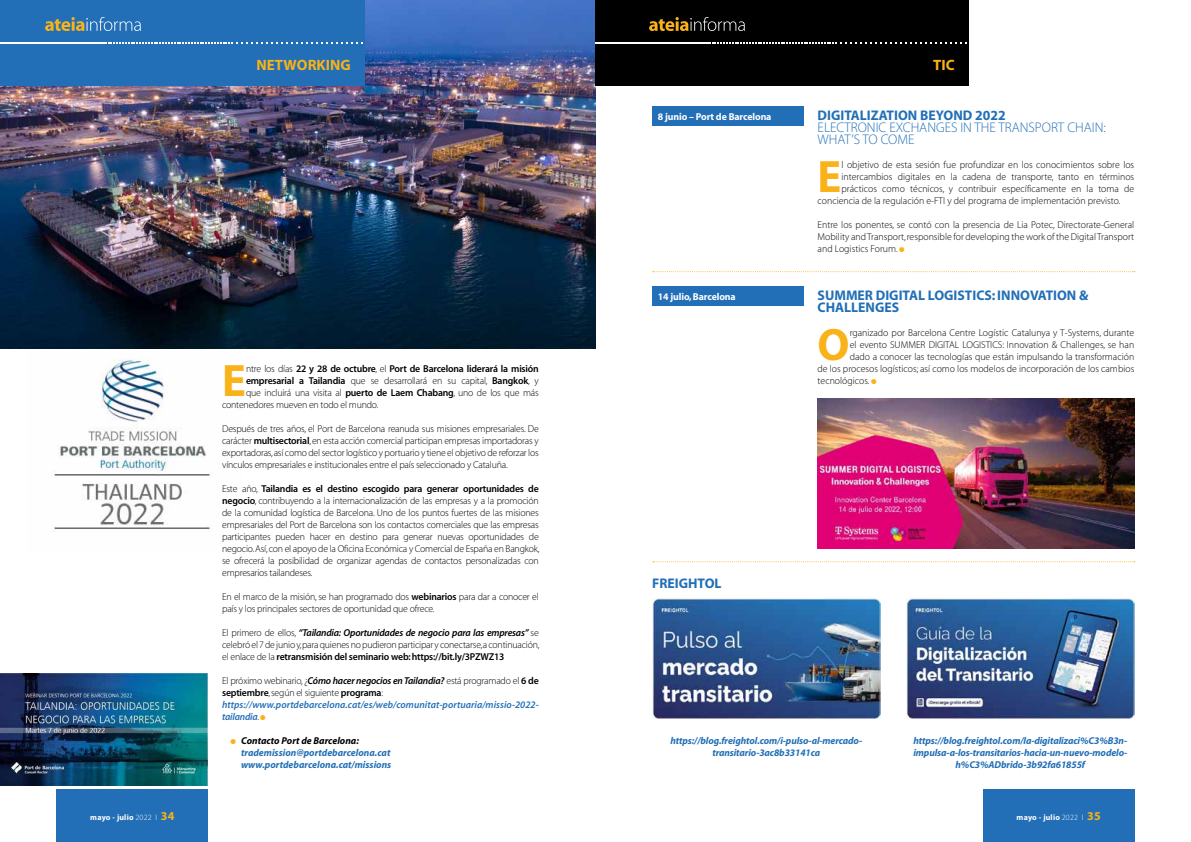
<style>
.page{position:relative;width:1191px;height:842px;background:#fff}
.page>*{position:absolute;margin:0;border:0;box-sizing:border-box;transform-origin:0 0}
.t1{font:45.6px "Myriad MM 700 600";color:#f9b218}
.t2{font:15px "Myriad MM 700 600";color:#f9b218}
.t3{font:14px/12px "Myriad MM 700 600";color:#226fb7}
.t4{font:14px/12px "Myriad MM 215 600";color:#226fb7}
.t5{font:10px/12px "Myriad MM 215 600";letter-spacing:-.005em;color:#000;text-align:justify}
.t6{font:10px/12px "Myriad MM It 700 600";letter-spacing:-.01em;color:#226fb7;text-align:center}
.t7{font:10px "Myriad MM 565 600";letter-spacing:-.02em;color:#000}
.t8{font:10px/12px "Myriad MM It 565 600";letter-spacing:.005em;color:#226fb7}
.t9{font:10px "Myriad MM It 565 600";letter-spacing:-.02em;color:#000}
.t10{font:10px "Myriad MM 700 600";letter-spacing:-.01em;color:#fff}
.t11{font:8px "Myriad MM 700 600";letter-spacing:.02em;color:#fff}
.s1{font-family:"Myriad MM 215 600"}
.s2{font-family:"Myriad MM 565 600"}
.s3{font-family:"Myriad MM It 565 600"}
.s4{font-family:"Myriad MM 215 600";color:#000}
.s5{color:#f9b218}
.s6{color:#000}
.s7{font-size:12px;color:#f9b218}
</style>
<div class="page">
<img style="left:0;top:0;width:595px;height:349px">
<div style="left:57px;top:789px;width:151px;height:53px;background:#226fb7"></div>
<div style="left:983px;top:789px;width:151px;height:53px;background:#226fb7"></div>
<div style="left:0;top:0;width:365px;height:85px;background:#226fb7"></div>
<svg style="left:45px;top:17px;width:96px;height:14px"></svg>
<hr style="left:0;top:42px;width:107px;height:1px;background:#fff">
<svg style="left:108px;top:42px;width:255px;height:1px"></svg>
<img style="left:27px;top:334px;width:217px;height:198px">
<img style="left:0;top:674px;width:208px;height:111px">
<div style="left:595px;top:0;width:374px;height:85px;background:#000"></div>
<svg style="left:649px;top:17px;width:96px;height:14px"></svg>
<hr style="left:595px;top:42px;width:115px;height:1px;background:#fff">
<svg style="left:712px;top:42px;width:254px;height:1px"></svg>
<div style="left:652px;top:106px;width:151px;height:20px;background:#226fb7"></div>
<div style="left:652px;top:286px;width:151px;height:20px;background:#226fb7"></div>
<svg style="left:652px;top:561px;width:482px;height:1px"></svg>
<svg style="left:652px;top:271px;width:482px;height:1px"></svg>
<img style="left:652px;top:599px;width:228px;height:120px">
<img style="left:906px;top:599px;width:228px;height:120px">
<img style="left:817px;top:398px;width:317px;height:150px">
<h2 class="t2" style="left:256px;top:58px;width:96px">NETWORKING</h2>
<h1 class="t1" style="left:222px;top:359px;width:21px">E</h1>
<p class="t7" style="left:246px;top:364px;width:294px"><span class="s1">ntre los días</span> 22 y 28 de octubre<span class="s1">, el</span> Port de Barcelona liderará la misión</p>
<p class="t5" style="left:246px;top:375px;width:294px"><span class="s2">empresarial a Tailandia</span> que se desarrollará en su capital, <span class="s2">Bangkok</span>, y</p>
<p class="t5" style="left:246px;top:387px;width:294px">que incluirá una visita al <span class="s2">puerto de Laem Chabang</span>, uno de los que más</p>
<p class="t5" style="left:222px;top:399px;width:158px">contenedores mueven en todo el mundo.</p>
<p class="t5" style="left:222px;top:423px;width:318px">Después de tres años, el Port de Barcelona reanuda sus misiones empresariales. De carácter <span class="s2">multisectorial</span>, en esta acción comercial participan empresas importadoras y exportadoras, así como del sector logístico y portuario y tiene el objetivo de reforzar los vínculos empresariales e institucionales entre el país seleccionado y Cataluña.</p>
<p class="t7" style="left:222px;top:484px;width:318px"><span class="s1">Este año,</span> Tailandia es el destino escogido para generar oportunidades de</p>
<p class="t5" style="left:222px;top:495px;width:319px"><span class="s2">negocio</span>, contribuyendo a la internacionalización de las empresas y a la promoción de la comunidad logística de Barcelona. Uno de los puntos fuertes de las misiones empresariales del Port de Barcelona son los contactos comerciales que las empresas participantes pueden hacer en destino para generar nuevas oportunidades de negocio. Así, con el apoyo de la Oficina Económica y Comercial de España en Bangkok, se ofrecerá la posibilidad de organizar agendas de contactos personalizadas con empresarios tailandeses.</p>
<p class="t5" style="left:222px;top:591px;width:318px">En el marco de la misión, se han programado dos <span class="s2">webinarios</span> para dar a conocer el país y los principales sectores de oportunidad que ofrece.</p>
<p class="t9" style="left:222px;top:628px;width:318px"><span class="s1">El primero de ellos,</span> “Tailandia: Oportunidades de negocio para las empresas” <span class="s1">se</span></p>
<p class="t5" style="left:222px;top:639px;width:319px">celebró el 7 de junio y,para quienes no pudieron participar y conectarse,a continuación,</p>
<p class="t7" style="left:222px;top:652px;width:284px"><span class="s1">el enlace de la</span> retransmisión del seminario web: https://bit.ly/3PZWZ13</p>
<p class="t5" style="left:222px;top:675px;width:318px">El próximo webinario, ¿<span class="s3">Cómo hacer negocios en Tailandia?</span> está programado el <span class="s2">6 de</span></p>
<p class="t7" style="left:222px;top:688px;width:162px">septiembre<span class="s1">, según el siguiente</span> programa<span class="s1">:</span></p>
<p class="t8" style="left:222px;top:699px;width:318px">https://www.portdebarcelona.cat/es/web/comunitat-portuaria/missio-2022- tailandia<span class="s4">.</span> <span class="s5">●</span></p>
<p class="t6" style="left:241px;top:735px;width:152px;text-align:left;text-indent:-10px"><span class="s5">●</span> <span class="s6">Contacto Port de Barcelona: </span>trademission@portdebarcelona.cat www.portdebarcelona.cat/missions</p>
<p class="t10" style="left:658px;top:112px;width:115px">8 junio – Port de Barcelona</p>
<p class="t10" style="left:658px;top:292px;width:79px">14 julio, Barcelona</p>
<h2 class="t2" style="left:933px;top:58px;width:23px">TIC</h2>
<h3 class="t3" style="left:817px;top:110px;width:190px">DIGITALIZATION BEYOND 2022</h3>
<h3 class="t4" style="left:817px;top:122px;width:290px">Electronic exchanges i n the transport chai n:<br>What’s to come</h3>
<h1 class="t1" style="left:817px;top:155px;width:21px">E</h1>
<p class="t5" style="left:841px;top:159px;width:294px">l objetivo de esta sesión fue profundizar en los conocimientos sobre los</p>
<p class="t5" style="left:841px;top:171px;width:294px">intercambios digitales en la cadena de transporte, tanto en términos</p>
<p class="t5" style="left:841px;top:183px;width:294px">prácticos como técnicos, y contribuir específicamente en la toma de</p>
<p class="t5" style="left:817px;top:195px;width:304px">conciencia de la regulación e-FTI y del programa de implementación previsto.</p>
<p class="t5" style="left:817px;top:219px;width:318px">Entre los ponentes, se contó con la presencia de Lia Potec, Directorate-General Mobility and Transport, responsible for developing the work of the Digital Transport and Logistics Forum. <span class="s5">●</span></p>
<h3 class="t3" style="left:817px;top:290px;width:272px">SUMMER DIGITAL LOGISTICS: INNOVATION &amp;<br>CHALLENGES</h3>
<h1 class="t1" style="left:817px;top:323px;width:34px">O</h1>
<p class="t5" style="left:849px;top:327px;width:286px">rganizado por Barcelona Centre Logístic Catalunya y T-Systems, durante</p>
<p class="t5" style="left:849px;top:339px;width:286px">el evento SUMMER DIGITAL LOGISTICS: Innovation &amp; Challenges, se han</p>
<p class="t5" style="left:849px;top:351px;width:286px">dado a conocer las tecnologías que están impulsando la transformación</p>
<p class="t5" style="left:817px;top:363px;width:318px">de los procesos logísticos; así como los modelos de incorporación de los cambios</p>
<p class="t5" style="left:817px;top:375px;width:60px">tecnológicos. <span class="s5">●</span></p>
<h3 class="t3" style="left:652px;top:578px;width:71px">FREIGHTOL</h3>
<p class="t6" style="left:670px;top:735px;width:193px">https://blog.freightol.com/i-pulso-al-mercado&shy;transitario-3ac8b33141ca</p>
<p class="t6" style="left:913px;top:735px;width:215px">https://blog.freightol.com/la-digitalizaci%C3%B3n&shy;impulsa-a-los-transitarios-hacia-un-nuevo-modelo&shy;h%C3%ADbrido-3b92fa61855f</p>
<p class="t11" style="left:90px;top:814px;width:85px">mayo - julio <span class="s1">2022 I</span> <span class="s7">34</span></p>
<p class="t11" style="left:1016px;top:814px;width:85px">mayo - julio <span class="s1">2022 I</span> <span class="s7">35</span></p>
</div>
